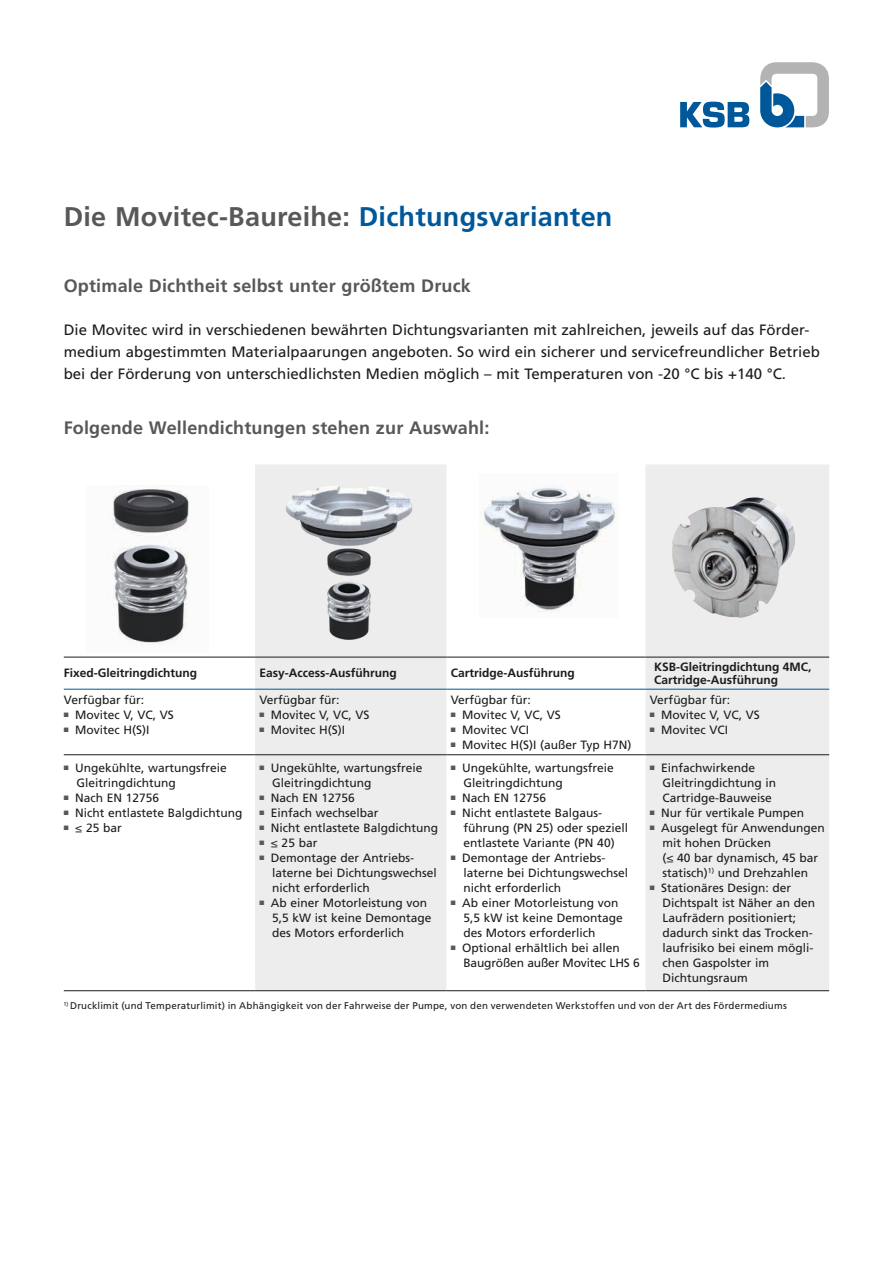
<style>
.page{position:relative;width:893px;height:1263px;background:#fff}
.page>*{position:absolute;margin:0;border:0;box-sizing:border-box;transform-origin:0 0}
.t1{font:700 27px "Frutiger LT Pro";letter-spacing:.01em;color:#585858}
.t2{font:700 18px "Frutiger LT Pro";letter-spacing:.01em;color:#585858}
.t3{font:15px/21.9px "Frutiger LT Pro";color:#1c1c1b}
.t4{font:12px/15px "Frutiger LT Pro";color:#1c1c1b}
.t5{font:700 12px/13.5px "Frutiger LT Pro";color:#1c1c1b}
.t6{font:9.75px "Frutiger LT Pro";letter-spacing:.02em;color:#1c1c1b}
.s1{color:#00589a}
.s2{color:#585858}
</style>
<div class="page">
<svg style="left:255px;top:465px;width:574px;height:525px;fill:#ededee"></svg>
<hr style="left:64px;top:754px;width:191px;height:1px;background:#1c1c1b">
<hr style="left:645px;top:754px;width:184px;height:1px;background:#1c1c1b">
<hr style="left:64px;top:990px;width:191px;height:1px;background:#1c1c1b">
<hr style="left:645px;top:990px;width:184px;height:1px;background:#1c1c1b">
<hr style="left:255px;top:754px;width:191px;height:1px;background:#1c1c1b">
<hr style="left:446px;top:754px;width:199px;height:1px;background:#1c1c1b">
<hr style="left:255px;top:990px;width:191px;height:1px;background:#1c1c1b">
<hr style="left:446px;top:990px;width:199px;height:1px;background:#1c1c1b">
<hr style="left:64px;top:689px;width:191px;height:1px;background:#00589a">
<hr style="left:255px;top:689px;width:191px;height:1px;background:#00589a">
<hr style="left:446px;top:689px;width:199px;height:1px;background:#00589a">
<hr style="left:645px;top:689px;width:184px;height:1px;background:#00589a">
<hr style="left:64px;top:657px;width:191px;height:1px;background:#1c1c1b">
<hr style="left:255px;top:657px;width:191px;height:1px;background:#1c1c1b">
<hr style="left:446px;top:657px;width:199px;height:1px;background:#1c1c1b">
<hr style="left:645px;top:657px;width:184px;height:1px;background:#1c1c1b">
<svg style="left:760px;top:62px;width:69px;height:65px"></svg>
<svg style="left:680px;top:102px;width:69px;height:26px"></svg>
<img style="left:107px;top:486px;width:82px;height:160px">
<img style="left:273px;top:477px;width:147px;height:176px">
<img style="left:480px;top:474px;width:138px;height:144px">
<img style="left:672px;top:497px;width:123px;height:121px">
<h1 class="t1" style="left:64px;top:201px;width:550px">Die Movitec-Baureihe: <span class="s1">Dichtungsvarianten</span></h1>
<h2 class="t2" style="left:64px;top:275px;width:409px">Optimale Dichtheit selbst unter größtem Druck</h2>
<p class="t3" style="left:64px;top:319px;width:758px">Die Movitec wird in verschiedenen bewährten Dichtungsvarianten mit zahlreichen, jeweils auf das Förder&shy;medium abgestimmten Materialpaarungen angeboten. So wird ein sicherer und servicefreundlicher Betrieb bei der Förderung von unterschiedlichsten Medien möglich – mit Temperaturen von -20 °C bis +140 °C.</p>
<h2 class="t2" style="left:64px;top:417px;width:427px">Folgende Wellendichtungen stehen zur Auswahl:</h2>
<p class="t5" style="left:64px;top:666px;width:135px">Fixed-Gleitringdichtung</p>
<p class="t5" style="left:259px;top:666px;width:139px">Easy-Access-Ausführung</p>
<p class="t5" style="left:451px;top:666px;width:125px">Cartridge-Ausführung</p>
<p class="t5" style="left:654px;top:660px;width:159px">KSB-Gleitringdichtung 4MC,<br>Cartridge-Ausführung</p>
<p class="t4" style="left:64px;top:692px;width:82px">Verfügbar für:</p>
<p class="t4" style="left:64px;top:707px;width:112px"><span class="s2">■</span> Movitec V, VC, VS</p>
<p class="t4" style="left:64px;top:722px;width:87px"><span class="s2">■</span> Movitec H(S)I</p>
<p class="t4" style="left:259px;top:692px;width:82px">Verfügbar für:</p>
<p class="t4" style="left:259px;top:707px;width:112px"><span class="s2">■</span> Movitec V, VC, VS</p>
<p class="t4" style="left:259px;top:722px;width:87px"><span class="s2">■</span> Movitec H(S)I</p>
<p class="t4" style="left:451px;top:692px;width:82px">Verfügbar für:</p>
<p class="t4" style="left:451px;top:707px;width:112px"><span class="s2">■</span> Movitec V, VC, VS</p>
<p class="t4" style="left:451px;top:722px;width:80px"><span class="s2">■</span> Movitec VCI</p>
<p class="t4" style="left:451px;top:737px;width:182px"><span class="s2">■</span> Movitec H(S)I (außer Typ H7N)</p>
<p class="t4" style="left:650px;top:692px;width:82px">Verfügbar für:</p>
<p class="t4" style="left:650px;top:707px;width:112px"><span class="s2">■</span> Movitec V, VC, VS</p>
<p class="t4" style="left:650px;top:722px;width:80px"><span class="s2">■</span> Movitec VCI</p>
<p class="t4" style="left:77px;top:760px;width:152px;text-indent:-13px"><span class="s2">■</span> Ungekühlte, wartungsfreie<br>Gleitringdichtung</p>
<p class="t4" style="left:64px;top:790px;width:97px"><span class="s2">■</span> Nach EN 12756</p>
<p class="t4" style="left:64px;top:805px;width:180px"><span class="s2">■</span> Nicht entlastete Balgdichtung</p>
<p class="t4" style="left:64px;top:820px;width:59px"><span class="s2">■</span> ≤ 25 bar</p>
<p class="t4" style="left:272px;top:760px;width:152px;text-indent:-13px"><span class="s2">■</span> Ungekühlte, wartungsfreie<br>Gleitringdichtung</p>
<p class="t4" style="left:259px;top:790px;width:97px"><span class="s2">■</span> Nach EN 12756</p>
<p class="t4" style="left:259px;top:805px;width:121px"><span class="s2">■</span> Einfach wechselbar</p>
<p class="t4" style="left:259px;top:820px;width:180px"><span class="s2">■</span> Nicht entlastete Balgdichtung</p>
<p class="t4" style="left:259px;top:835px;width:59px"><span class="s2">■</span> ≤ 25 bar</p>
<p class="t4" style="left:272px;top:850px;width:166px;text-indent:-13px"><span class="s2">■</span> Demontage der Antriebs&shy;laterne bei Dichtungswechsel nicht erforderlich</p>
<p class="t4" style="left:272px;top:895px;width:161px;text-indent:-13px"><span class="s2">■</span> Ab einer Motorleistung von<br>5,5 kW ist keine Demontage des Motors erforderlich</p>
<p class="t4" style="left:463px;top:760px;width:152px;text-indent:-13px"><span class="s2">■</span> Ungekühlte, wartungsfreie<br>Gleitringdichtung</p>
<p class="t4" style="left:451px;top:790px;width:97px"><span class="s2">■</span> Nach EN 12756</p>
<p class="t4" style="left:463px;top:805px;width:166px;text-indent:-13px"><span class="s2">■</span> Nicht entlastete Balgaus&shy;führung (PN 25) oder speziell entlastete Variante (PN 40)</p>
<p class="t4" style="left:463px;top:850px;width:166px;text-indent:-13px"><span class="s2">■</span> Demontage der Antriebs&shy;laterne bei Dichtungswechsel nicht erforderlich</p>
<p class="t4" style="left:463px;top:895px;width:161px;text-indent:-13px"><span class="s2">■</span> Ab einer Motorleistung von<br>5,5 kW ist keine Demontage des Motors erforderlich</p>
<p class="t4" style="left:463px;top:940px;width:178px;text-indent:-13px"><span class="s2">■</span> Optional erhältlich bei allen<br>Baugrößen außer Movitec LHS 6</p>
<p class="t4" style="left:662px;top:760px;width:115px;text-indent:-13px"><span class="s2">■</span> Einfachwirkende<br>Gleitringdichtung in<br>Cartridge-Bauweise</p>
<p class="t4" style="left:650px;top:805px;width:156px"><span class="s2">■</span> Nur für vertikale Pumpen</p>
<p class="t4" style="left:662px;top:820px;width:164px;text-indent:-13px"><span class="s2">■</span> Ausgelegt für Anwendungen mit hohen Drücken<br>(≤ 40 bar dynamisch, 45 bar statisch)<sup>1)</sup> und Drehzahlen</p>
<p class="t4" style="left:662px;top:880px;width:154px;text-indent:-13px"><span class="s2">■</span> Stationäres Design: der<br>Dichtspalt ist Näher an den<br>Laufrädern positioniert; dadurch sinkt das Trocken&shy;laufrisiko bei einem mögli&shy;chen Gaspolster im<br>Dichtungsraum</p>
<p class="t6" style="left:64px;top:1000px;width:725px"><sup>1)</sup> Drucklimit (und Temperaturlimit) in Abhängigkeit von der Fahrweise der Pumpe, von den verwendeten Werkstoffen und von der Art des Fördermediums</p>
</div>
